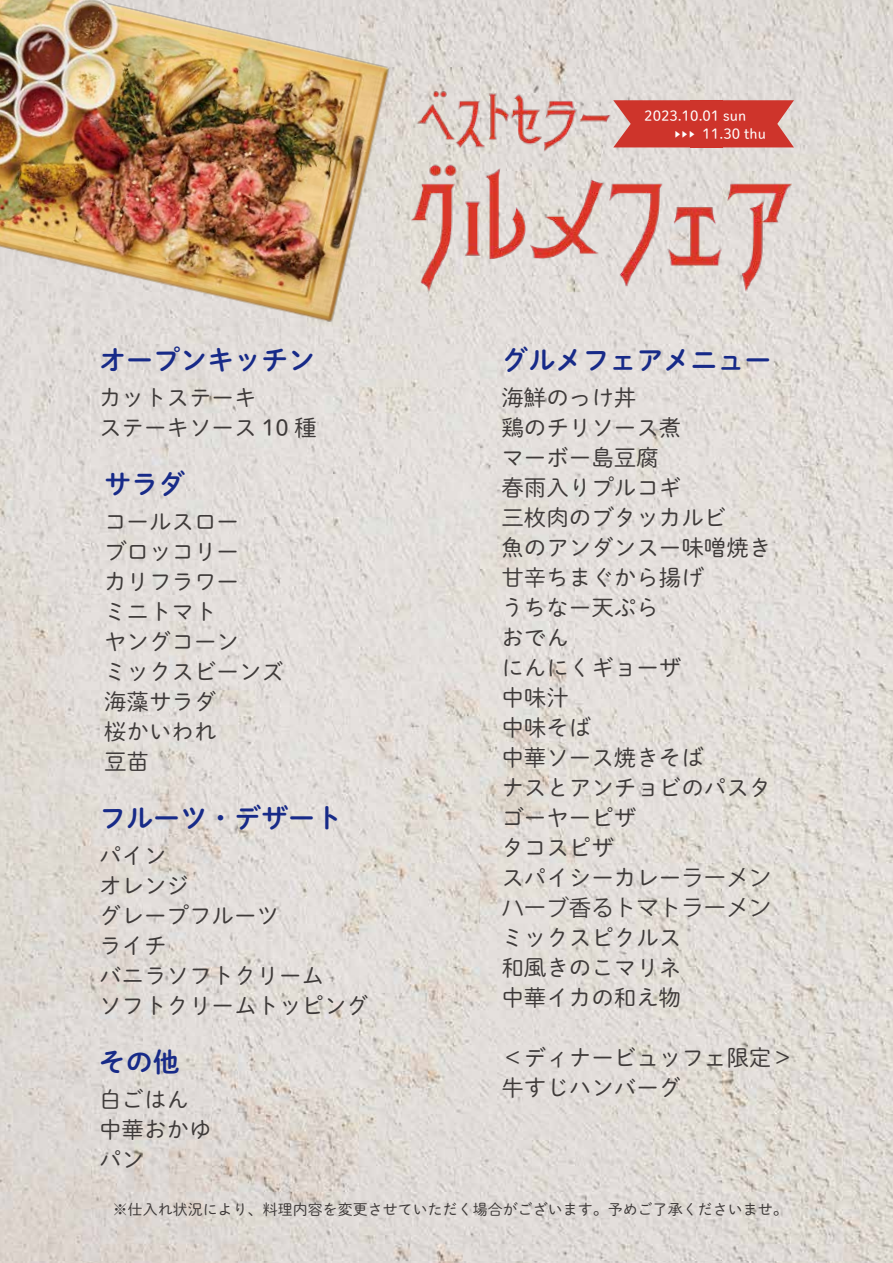
<style>
.page{position:relative;width:893px;height:1263px;background:#fff}
.page>*{position:absolute;margin:0;border:0;box-sizing:border-box;transform-origin:0 0}
.t1{font:27px "DNP Shuei M Go Std B";color:#172a88}
.t2{font:22.5px/30px "DNP Shuei M Go Std L";color:#3e3a39}
.t3{font:22.5px "Koz Go Pr 6 N";color:#3e3a39}
.t4{font:15px "DNP Shuei M Go Std L";color:#3e3a39}
.t5{font:14.25px/18.8px "DNP Shuei M Go Std L";color:#fff}
.s1{font-family:"Koz Go Pr 6 N"}
</style>
<div class="page">
<img style="left:0;top:0;width:893px;height:1263px">
<img style="left:410px;top:89px;width:384px;height:209px">
<svg style="left:722px;top:100px;width:72px;height:47px;background:#d0483f"></svg>
<svg style="left:613px;top:100px;width:77px;height:47px;background:#d04840"></svg>
<div style="left:690px;top:100px;width:32px;height:47px;background:#ce342b"></div>
<img style="left:0;top:0;width:396px;height:328px">
<p class="t5" style="left:674px;top:105px;width:94px;text-indent:-30px">2023.10.01 sun <sup>▶▶▶</sup> 11.30 thu</p>
<p class="t1" style="left:99px;top:340px;width:217px">オープンキッチン</p>
<p class="t2" style="left:99px;top:381px;width:219px">カットステーキ<br>ステーキソース 10 種</p>
<p class="t2" style="left:501px;top:381px;width:272px">海鮮のっけ丼<br>鶏のチリソース煮<br>マーボー島豆腐<br>春雨入りプルコギ<br>三枚肉のブタッカルビ<br>魚のアンダンスー味噌焼き甘辛ちまぐから揚げ<br>うちなー天ぷら<br>おでん<br>にんにくギョーザ<br>中味汁<br>中味そば<br>中華ソース焼きそば<br>ナスとアンチョビのパスタゴーヤーピザ<br>タコスピザ<br>スパイシーカレー<span class="s1">ラーメン</span></p>
<p class="t3" style="left:501px;top:895px;width:272px">ハーブ香るトマトラーメン</p>
<p class="t2" style="left:501px;top:921px;width:181px;text-align:justify">ミックスピクルス和風きのこマリネ中華イカの和え物</p>
<p class="t2" style="left:501px;top:1041px;width:294px">＜ディナービュッフェ限定＞牛すじハンバーグ</p>
<p class="t1" style="left:501px;top:340px;width:271px">グルメフェアメニュー</p>
<p class="t1" style="left:104px;top:464px;width:82px">サラダ</p>
<p class="t2" style="left:104px;top:505px;width:181px">コールスロー<br>ブロッコリー<br>カリフラワー<br>ミニトマト<br>ヤングコーン<br>ミックスビーンズ海藻サラダ<br>桜かいわれ<br>豆苗</p>
<p class="t1" style="left:99px;top:798px;width:245px">フルーツ・デザート</p>
<p class="t2" style="left:99px;top:840px;width:271px">パイン<br>オレンジ<br>グレープフルーツ<br>ライチ<br>バニラソフトクリーム<br>ソフトクリームトッピング</p>
<p class="t1" style="left:99px;top:1042px;width:82px">その他</p>
<p class="t2" style="left:99px;top:1084px;width:114px">白ごはん中華おかゆパン</p>
<p class="t4" style="left:113px;top:1198px;width:676px">※仕入れ状況により、料理内容を変更させていただく場合がございます。予めご了承くださいませ。</p>
</div>
